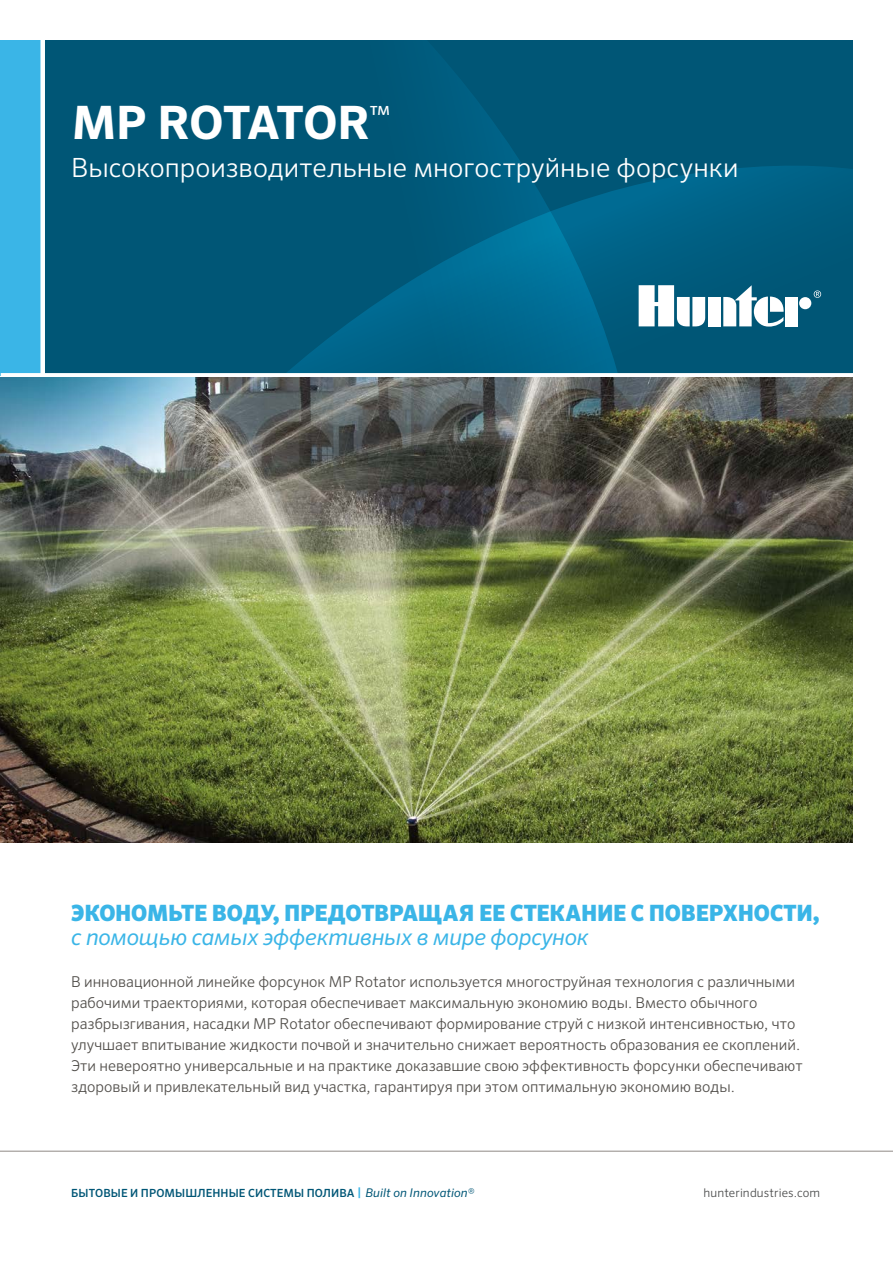
<style>
.page{position:relative;width:893px;height:1263px;background:#fff}
.page>*{position:absolute;margin:0;border:0;box-sizing:border-box;transform-origin:0 0}
.t1{font:700 46.05px "Sero Pro";letter-spacing:-.01em;color:#fff}
.t2{font:300 26.4px "Sero Pro";color:#fff}
.t3{font:900 22.5px "Sero Pro";letter-spacing:-.015em;color:#3ab5e7}
.t4{font:italic 22.5px "Sero Pro";letter-spacing:-.01em;color:#3ab5e7}
.t5{font:300 15px/21px "Sero Pro";color:#504d49}
.t6{font:300 12px "Sero Pro";letter-spacing:.01em;color:#4a4b4b}
.t7{font:500 11.25px "Sero Pro";letter-spacing:.01em;color:#005676}
.s1{font-size:12px;color:#3ab5e7}
.s2{font-weight:400;font-style:italic;font-size:12px}
</style>
<div class="page">
<div style="left:44px;top:40px;width:808px;height:336px;background:#005676"></div>
<svg style="left:672px;top:166px;width:180px;height:161px;fill:#005c7f"></svg>
<svg style="left:287px;top:62px;width:385px;height:311px"></svg>
<div style="left:1px;top:41px;width:44px;height:335px;background:#3ab5e7"></div>
<div style="left:40px;top:0;width:5px;height:376px;background:#fff"></div>
<div style="left:1px;top:373px;width:892px;height:5px;background:#fff"></div>
<svg style="left:814px;top:290px;width:7px;height:8px"></svg>
<div style="left:708px;top:297px;width:13px;height:29px;background:#fff"></div>
<div style="left:799px;top:297px;width:12px;height:12px;background:#fff;border-radius:50%"></div>
<div style="left:785px;top:297px;width:13px;height:29px;background:#fff"></div>
<svg style="left:723px;top:285px;width:61px;height:42px"></svg>
<svg style="left:639px;top:285px;width:66px;height:42px"></svg>
<img style="left:1px;top:378px;width:851px;height:464px">
<hr style="left:0;top:1151px;width:893px;height:1px;background:#908a86">
<h1 class="t1" style="left:71px;top:94px;width:320px">MP ROTATOR<sup>™</sup></h1>
<h2 class="t2" style="left:71px;top:152px;width:669px">Высокопроизводительные многоструйные форсунки</h2>
<h3 class="t3" style="left:71px;top:899px;width:750px">ЭКОНОМЬТЕ ВОДУ, ПРЕДОТВРАЩАЯ ЕЕ СТЕКАНИЕ С ПОВЕРХНОСТИ,</h3>
<h3 class="t4" style="left:71px;top:924px;width:519px">с помощью самых эффективных в мире форсунок</h3>
<p class="t5" style="left:71px;top:971px;width:733px">В инновационной линейке форсунок MP Rotator используется многоструйная технология с различными рабочими траекториями, которая обеспечивает максимальную экономию воды. Вместо обычного разбрызгивания, насадки MP Rotator обеспечивают формирование струй с низкой интенсивностью, что улучшает впитывание жидкости почвой и значительно снижает вероятность образования ее скоплений.<br>Эти невероятно универсальные и на практике доказавшие свою эффективность форсунки обеспечивают здоровый и привлекательный вид участка, гарантируя при этом оптимальную экономию воды.</p>
<p class="t7" style="left:71px;top:1186px;width:404px">БЫТОВЫЕ И ПРОМЫШЛЕННЫЕ СИСТЕМЫ ПОЛИВА <span class="s1">|</span> <span class="s2">Built on Innovation®</span></p>
<p class="t6" style="left:703px;top:1185px;width:118px">hunterindustries.com</p>
</div>
